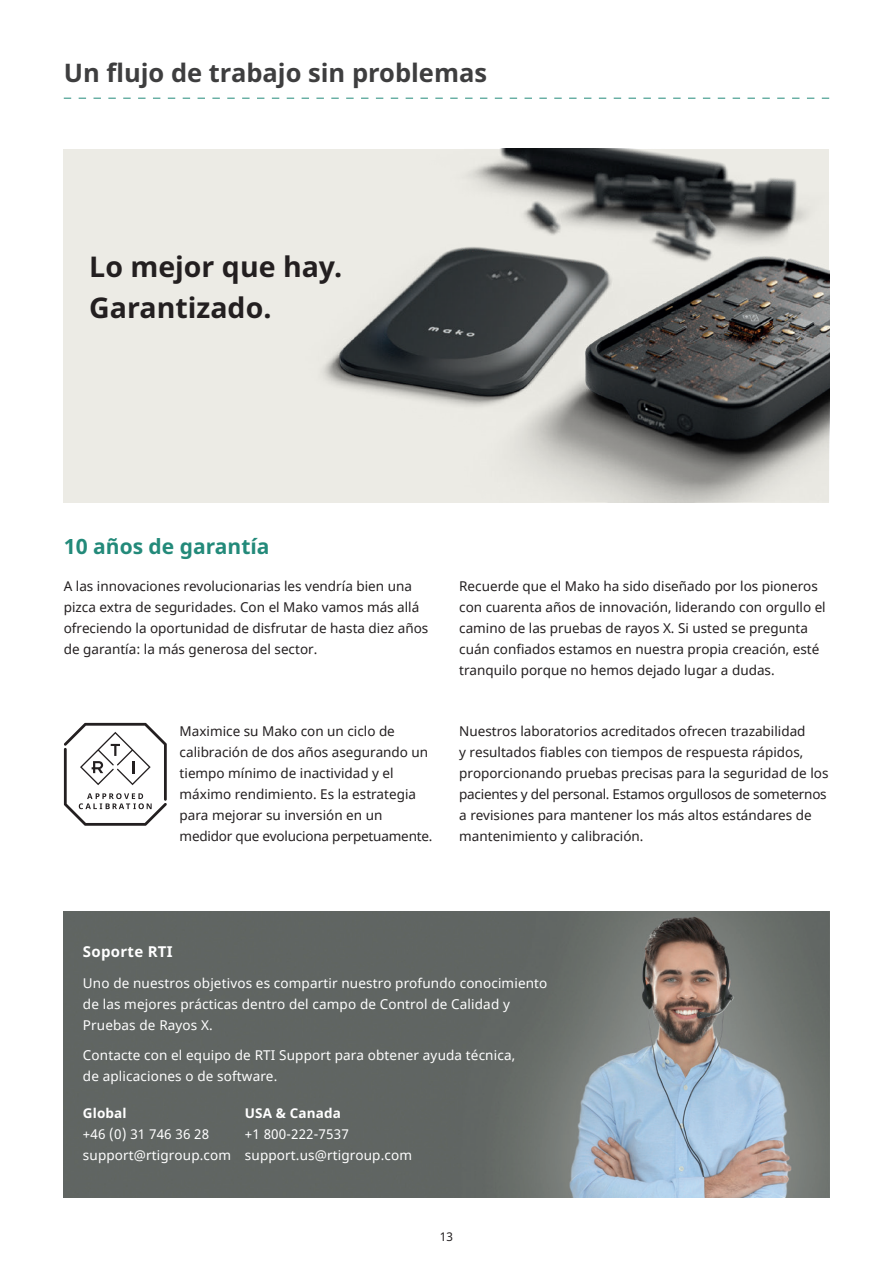
<style>
.page{position:relative;width:893px;height:1263px;background:#fff}
.page>*{position:absolute;margin:0;border:0;box-sizing:border-box;transform-origin:0 0}
.t1{font:700 28.5px/40.2px "Noto Sans";color:#231f20}
.t2{font:700 25.5px "Noto Sans";color:#3e3e3f}
.t3{font:700 21px "Noto Sans";color:#238a7a}
.t4{font:700 15px "Noto Sans";letter-spacing:.02em;color:#fff}
.t5{font:13.5px/21px "Noto Sans";color:#231f20}
.t6{font:13.5px/21px "Noto Sans";letter-spacing:.01em;color:#fff}
.t7{font:700 13.5px "Noto Sans";letter-spacing:.01em;color:#fff}
.t8{font:12px "Noto Sans";color:#231f20}
</style>
<div class="page">
<svg style="left:64px;top:98px;width:765px;height:1px"></svg>
<img style="left:64px;top:912px;width:765px;height:286px">
<div style="left:64px;top:149px;width:765px;height:353px;background:#ecebe5"></div>
<img style="left:322px;top:149px;width:507px;height:353px">
<svg style="left:64px;top:723px;width:103px;height:103px"></svg>
<h2 class="t2" style="left:64px;top:55px;width:425px">Un flujo de trabajo sin problemas</h2>
<h1 class="t1" style="left:89px;top:247px;width:254px">Lo mejor que hay.<br>Garantizado.</h1>
<h3 class="t3" style="left:64px;top:538px;width:207px">10 años de garantía</h3>
<p class="t5" style="left:64px;top:577px;width:366px">A las innovaciones revolucionarias les vendría bien una pizca extra de seguridades. Con el Mako vamos más allá ofreciendo la oportunidad de disfrutar de hasta diez años de garantía: la más generosa del sector.</p>
<p class="t5" style="left:459px;top:577px;width:368px">Recuerde que el Mako ha sido diseñado por los pioneros con cuarenta años de innovación, liderando con orgullo el camino de las pruebas de rayos X. Si usted se pregunta cuán confiados estamos en nuestra propia creación, esté tranquilo porque no hemos dejado lugar a dudas.</p>
<p class="t5" style="left:180px;top:721px;width:254px">Maximice su Mako con un ciclo de calibración de dos años asegurando un tiempo mínimo de inactividad y el máximo rendimiento. Es la estrategia para mejorar su inversión en un medidor que evoluciona perpetuamente.</p>
<p class="t5" style="left:459px;top:722px;width:371px">Nuestros laboratorios acreditados ofrecen trazabilidad<br>y resultados fiables con tiempos de respuesta rápidos, proporcionando pruebas precisas para la seguridad de los pacientes y del personal. Estamos orgullosos de someternos a revisiones para mantener los más altos estándares de mantenimiento y calibración.</p>
<p class="t4" style="left:83px;top:941px;width:91px">Soporte RTI</p>
<p class="t6" style="left:83px;top:974px;width:466px">Uno de nuestros objetivos es compartir nuestro profundo conocimiento de las mejores prácticas dentro del campo de Control de Calidad y<br>Pruebas de Rayos X.</p>
<p class="t6" style="left:83px;top:1045px;width:434px">Contacte con el equipo de RTI Support para obtener ayuda técnica, de aplicaciones o de software.</p>
<p class="t7" style="left:83px;top:1108px;width:45px">Global</p>
<p class="t7" style="left:245px;top:1108px;width:98px">USA &amp; Canada</p>
<p class="t6" style="left:83px;top:1125px;width:128px">+46 (0) 31 746 36 28</p>
<p class="t6" style="left:83px;top:1125px;width:331px;text-indent:162px">+1 800-222-7537 support@rtigroup.com support.us@rtigroup.com</p>
<p class="t8" style="left:440px;top:1231px;width:15px">13</p>
</div>
